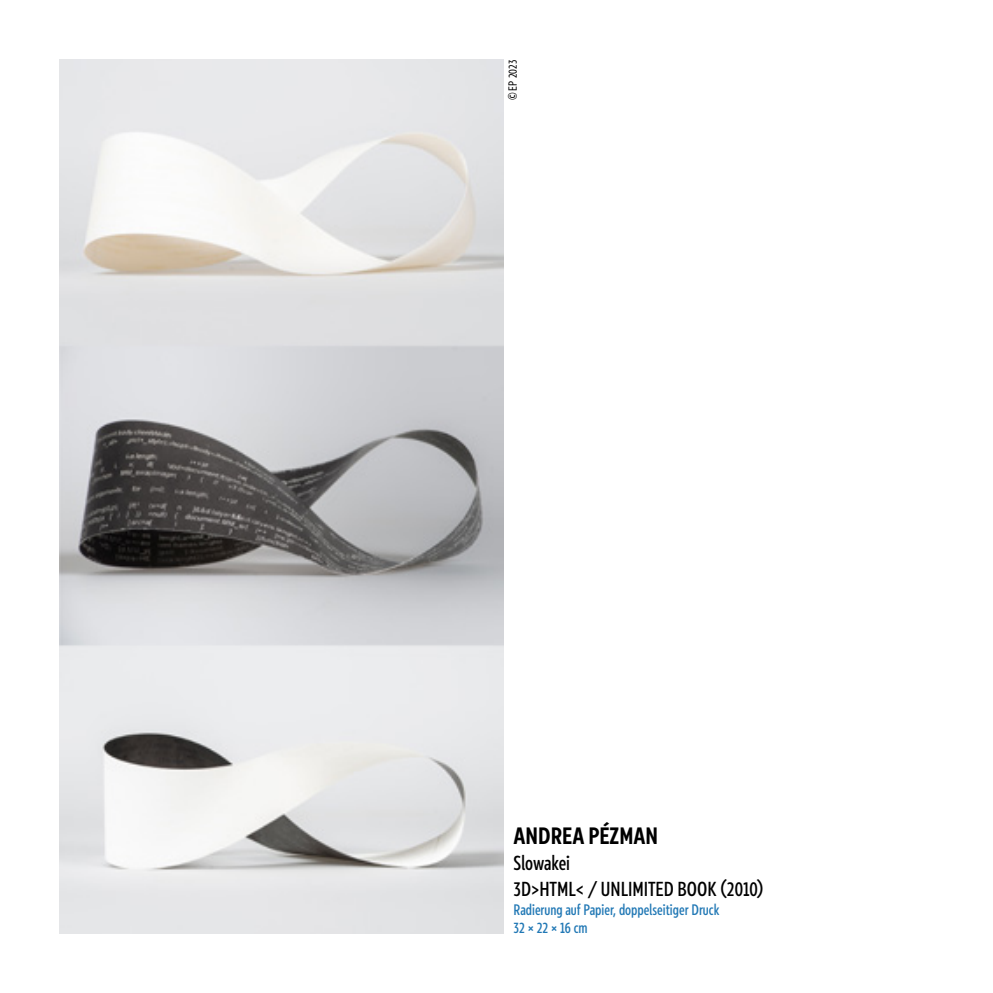
<style>
.page{position:relative;width:993px;height:993px;background:#fff}
.page>*{position:absolute;margin:0;border:0;box-sizing:border-box;transform-origin:0 0}
.t1{font:700 24.5px "Europea Narrow";color:#000}
.t2{font:500 21px/25.2px "Europea Narrow";letter-spacing:-.005em;color:#000}
.t3{font:500 15.75px/18.9px "Europea Narrow";color:#2178b5}
.t4{font:12.25px "Europea Narrow";letter-spacing:.015em;color:#000}
</style>
<div class="page">
<img style="left:60px;top:60px;width:443px;height:873px">
<p class="t4" style="left:504px;top:100px;width:42px;rotate:-90deg">© EP 2023</p>
<h1 class="t1" style="left:513px;top:817px;width:146px">ANDREA PÉZMAN</h1>
<h2 class="t2" style="left:513px;top:848px;width:251px">Slowakei<br>3D&gt;HTML&lt; / UNLIMITED BOOK (2010)</h2>
<p class="t3" style="left:513px;top:898px;width:207px">Radierung auf Papier, doppelseitiger Druck<br>32 × 22 × 16 cm</p>
</div>
